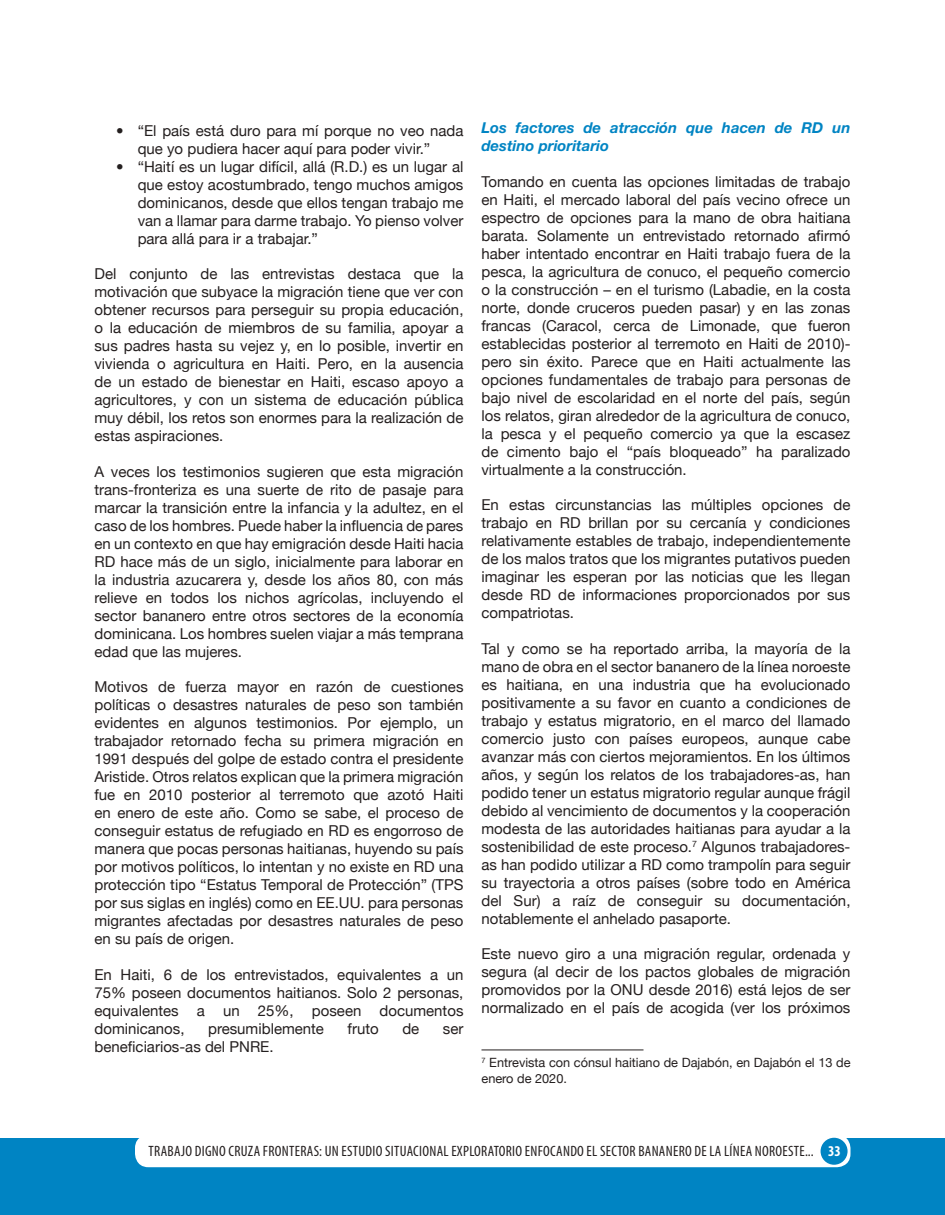
<style>
.page{position:relative;width:945px;height:1215px;background:#fff}
.page>*{position:absolute;margin:0;border:0;box-sizing:border-box;transform-origin:0 0}
.t1{font:15px/18px "Helvetica Neue";color:#241f1f;text-align:justify}
.t2{font:condensed 15px "Myriad Pro";letter-spacing:.02em;color:#241f1f}
.t3{font:italic 700 15px/18px "Helvetica Neue";color:#0084c3}
.t4{font:12.75px/15.3px "Helvetica Neue";color:#241f1f}
.s1{font-weight:700;color:#fff}
</style>
<div class="page">
<div style="left:0;top:1138px;width:14px;height:64px;background:#0084c3"></div>
<div style="left:0;top:1143px;width:14px;height:72px;background:#0084c3"></div>
<div style="left:14px;top:1138px;width:931px;height:59px;background:#0084c3"></div>
<div style="left:14px;top:1143px;width:931px;height:72px;background:#0084c3"></div>
<div style="left:135px;top:1135px;width:715px;height:32px;background:#fff;border-radius:13px"></div>
<div style="left:821px;top:1138px;width:27px;height:27px;background:#0084c3;border-radius:50%"></div>
<hr style="left:482px;top:1050px;width:162px;height:1px;background:#241f1f">
<p class="t1" style="left:138px;top:121px;width:327px;text-indent:-22px">• “El país está duro para mí porque no veo nada que yo pudiera hacer aquí para poder vivir.”</p>
<p class="t1" style="left:138px;top:157px;width:327px;text-indent:-22px">• “Haití es un lugar difícil, allá (R.D.) es un lugar al que estoy acostumbrado, tengo muchos amigos dominicanos, desde que ellos tengan trabajo me van a llamar para darme trabajo. Yo pienso volver para allá para ir a trabajar.”</p>
<p class="t1" style="left:94px;top:265px;width:371px">Del conjunto de las entrevistas destaca que la motivación que subyace la migración tiene que ver con obtener recursos para perseguir su propia educación, o la educación de miembros de su familia, apoyar a sus padres hasta su vejez y, en lo posible, invertir en vivienda o agricultura en Haiti. Pero, en la ausencia de un estado de bienestar en Haiti, escaso apoyo a agricultores, y con un sistema de educación pública muy débil, los retos son enormes para la realización de estas aspiraciones.</p>
<p class="t1" style="left:94px;top:462px;width:371px">A veces los testimonios sugieren que esta migración trans-fronteriza es una suerte de rito de pasaje para marcar la transición entre la infancia y la adultez, en el caso de los hombres. Puede haber la influencia de pares en un contexto en que hay emigración desde Haiti hacia RD hace más de un siglo, inicialmente para laborar en la industria azucarera y, desde los años 80, con más relieve en todos los nichos agrícolas, incluyendo el sector bananero entre otros sectores de la economía dominicana. Los hombres suelen viajar a más temprana edad que las mujeres.</p>
<p class="t1" style="left:94px;top:678px;width:371px">Motivos de fuerza mayor en razón de cuestiones políticas o desastres naturales de peso son también evidentes en algunos testimonios. Por ejemplo, un trabajador retornado fecha su primera migración en 1991 después del golpe de estado contra el presidente Aristide. Otros relatos explican que la primera migración fue en 2010 posterior al terremoto que azotó Haiti en enero de este año. Como se sabe, el proceso de conseguir estatus de refugiado en RD es engorroso de manera que pocas personas haitianas, huyendo su país por motivos políticos, lo intentan y no existe en RD una protección tipo “Estatus Temporal de Protección” (TPS por sus siglas en inglés) como en EE.UU. para personas migrantes afectadas por desastres naturales de peso en su país de origen.</p>
<p class="t1" style="left:94px;top:965px;width:371px">En Haiti, 6 de los entrevistados, equivalentes a un 75% poseen documentos haitianos. Solo 2 personas, equivalentes a un 25%, poseen documentos dominicanos,</p>
<p class="t1" style="left:208px;top:1019px;width:117px">presumiblemente</p>
<p class="t1" style="left:348px;top:1019px;width:33px">fruto</p>
<p class="t1" style="left:402px;top:1019px;width:18px">de</p>
<p class="t1" style="left:443px;top:1019px;width:22px">ser</p>
<p class="t1" style="left:94px;top:1037px;width:181px">beneficiarios-as del PNRE.</p>
<p class="t3" style="left:481px;top:119px;width:370px">Los factores de atracción que hacen de RD un destino prioritario</p>
<p class="t1" style="left:481px;top:172px;width:371px">Tomando en cuenta las opciones limitadas de trabajo en Haiti, el mercado laboral del país vecino ofrece un espectro de opciones para la mano de obra haitiana barata. Solamente un entrevistado retornado afirmó haber intentado encontrar en Haiti trabajo fuera de la pesca, la agricultura de conuco, el pequeño comercio o la construcción – en el turismo (Labadie, en la costa norte, donde cruceros pueden pasar) y en las zonas francas (Caracol, cerca de Limonade, que fueron establecidas posterior al terremoto en Haiti de 2010)- pero sin éxito. Parece que en Haiti actualmente las opciones fundamentales de trabajo para personas de bajo nivel de escolaridad en el norte del país, según los relatos, giran alrededor de la agricultura de conuco, la pesca y el pequeño comercio ya que la escasez de cimento bajo el “país bloqueado” ha paralizado virtualmente a la construcción.</p>
<p class="t1" style="left:481px;top:496px;width:371px">En estas circunstancias las múltiples opciones de trabajo en RD brillan por su cercanía y condiciones relativamente estables de trabajo, independientemente de los malos tratos que los migrantes putativos pueden imaginar les esperan por las noticias que les llegan desde RD de informaciones proporcionados por sus compatriotas.</p>
<p class="t1" style="left:481px;top:639px;width:371px">Tal y como se ha reportado arriba, la mayoría de la mano de obra en el sector bananero de la línea noroeste es haitiana, en una industria que ha evolucionado positivamente a su favor en cuanto a condiciones de trabajo y estatus migratorio, en el marco del llamado comercio justo con países europeos, aunque cabe avanzar más con ciertos mejoramientos. En los últimos años, y según los relatos de los trabajadores-as, han podido tener un estatus migratorio regular aunque frágil debido al vencimiento de documentos y la cooperación modesta de las autoridades haitianas para ayudar a la sostenibilidad de este proceso.<sup>7</sup> Algunos trabajadores&shy;as han podido utilizar a RD como trampolín para seguir su trayectoria a otros países (sobre todo en América del Sur) a raíz de conseguir su documentación, notablemente el anhelado pasaporte.</p>
<p class="t1" style="left:481px;top:945px;width:371px">Este nuevo giro a una migración regular, ordenada y segura (al decir de los pactos globales de migración promovidos por la ONU desde 2016) está lejos de ser normalizado en el país de acogida (ver los próximos</p>
<p class="t4" style="left:482px;top:1055px;width:371px"><sup>7</sup> Entrevista con cónsul haitiano de Dajabón, en Dajabón el 13 de enero de 2020.</p>
<p class="t2" style="left:149px;top:1142px;width:694px">TRABAJO DIGNO CRUZA FRONTERAS: UN ESTUDIO SITUACIONAL EXPLORATORIO ENFOCANDO EL SECTOR BANANERO DE LA LÍNEA NOROESTE... <span class="s1">33</span></p>
</div>
